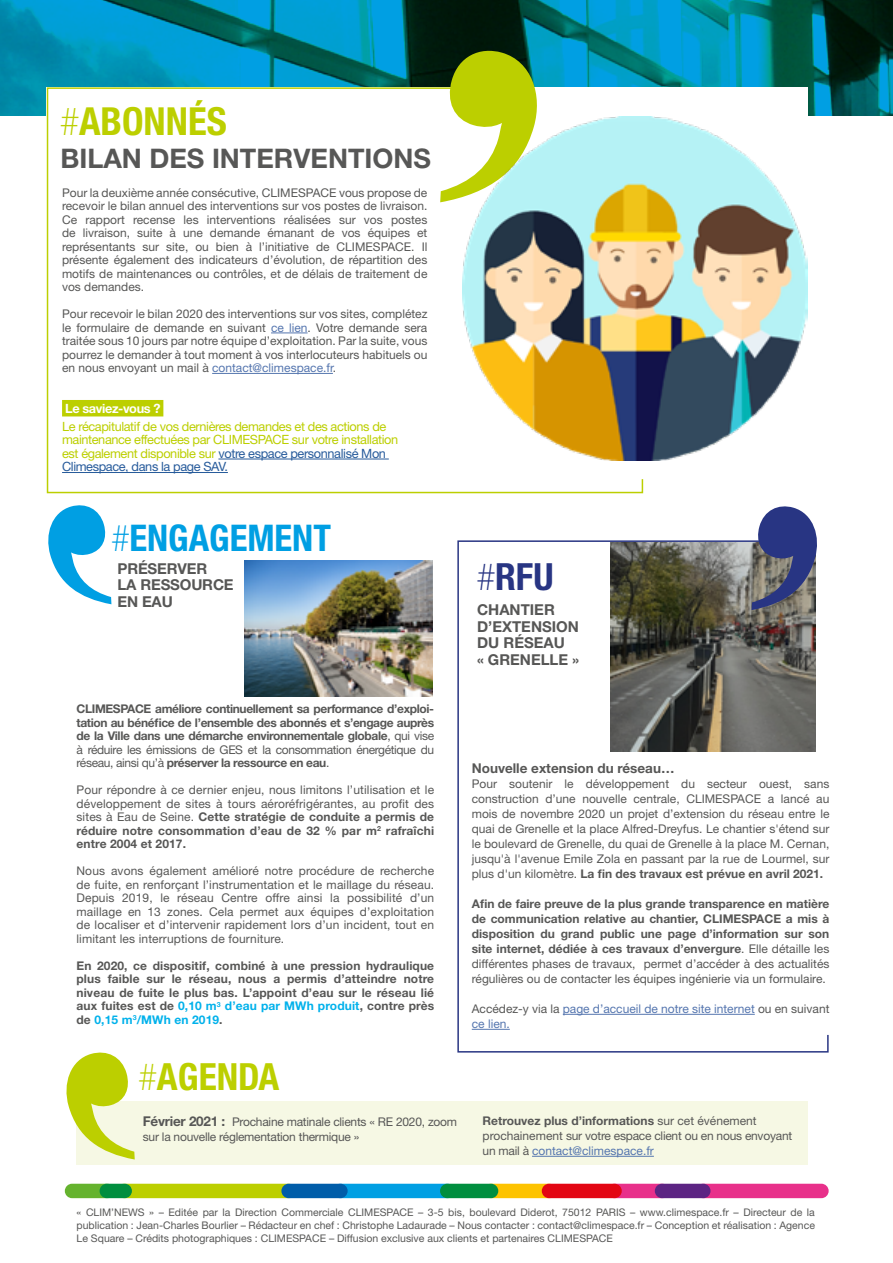
<style>
.page{position:relative;width:893px;height:1263px;background:#fff}
.page>*{position:absolute;margin:0;border:0;box-sizing:border-box;transform-origin:0 0}
.t1{font:700 condensed 38.7px "Helvetica Neue LT Std";color:#bccf00}
.t2{font:700 condensed 37.5px "Helvetica Neue LT Std";color:#bccf00}
.t3{font:700 condensed 37.5px "Helvetica Neue LT Std";color:#283583}
.t4{font:700 condensed 36.75px "Helvetica Neue LT Std";color:#009fe3}
.t5{font:700 27px "Helvetica Neue LT Std";color:#575756}
.t6{font:700 15px/16.5px "Helvetica Neue LT Std";color:#575756}
.t7{font:700 13.5px "Helvetica Neue LT Std";color:#575756}
.t8{font:12.75px/13.5px "Helvetica Neue LT Std";letter-spacing:-.03em;color:#bccf00}
.t9{font:700 12.75px "Helvetica Neue LT Std";letter-spacing:-.03em;color:#fff}
.t10{font:12px/13.5px "Helvetica Neue LT Std";color:#575756;text-align:justify}
.t11{font:700 12px/13.5px "Helvetica Neue LT Std";color:#575756;text-align:justify}
.t12{font:12px/15px "Helvetica Neue LT Std";letter-spacing:-.02em;color:#575756}
.t13{font:12px/15px "Helvetica Neue LT Std";color:#5576af}
.t14{font:10.5px/12.6px "Helvetica Neue LT Std";color:#575756;text-align:justify}
.s1{font-weight:100}
.s2{color:#5576af}
.s3{color:#275b9b}
.s4{font-weight:400}
.s5{font-weight:700}
.s6{color:#00b1eb}
.s7{color:#575756}
.s8{font-weight:700;font-size:13.5px}
</style>
<div class="page">
<svg style="left:65px;top:1184px;width:220px;height:14px"></svg>
<div style="left:333px;top:1184px;width:121px;height:14px;background:#009fe3;border-radius:7px"></div>
<div style="left:484px;top:1184px;width:72px;height:14px;background:#fdc300;border-radius:7px"></div>
<div style="left:607px;top:1184px;width:62px;height:14px;background:#e8308a;border-radius:7px"></div>
<div style="left:696px;top:1184px;width:133px;height:14px;background:#e8308a;border-radius:7px"></div>
<div style="left:100px;top:1184px;width:32px;height:14px;background:#008e3f;border-radius:7px"></div>
<div style="left:655px;top:1184px;width:55px;height:14px;background:#5c2483;border-radius:7px"></div>
<div style="left:542px;top:1184px;width:80px;height:14px;background:#e30613;border-radius:7px"></div>
<div style="left:440px;top:1184px;width:58px;height:14px;background:#008e3f;border-radius:7px"></div>
<div style="left:281px;top:1184px;width:67px;height:14px;background:#005da9;border-radius:7px"></div>
<svg style="left:0;top:0;width:893px;height:116px"></svg>
<div style="left:47px;top:87px;width:761px;height:1078px;background:#fff"></div>
<div style="left:77px;top:1101px;width:731px;height:64px;background:#f6f8e4"></div>
<svg style="left:66px;top:1052px;width:69px;height:107px"></svg>
<hr style="left:532px;top:1156px;width:122px;height:1px;background:#5576af">
<svg style="left:46px;top:87px;width:598px;height:407px"></svg>
<svg style="left:48px;top:505px;width:63px;height:99px"></svg>
<hr style="left:271px;top:333px;width:37px;height:1px;background:#5576af">
<hr style="left:212px;top:373px;width:121px;height:1px;background:#5576af">
<div style="left:62px;top:400px;width:101px;height:16px;background:#bccf00"></div>
<hr style="left:218px;top:459px;width:171px;height:1px;background:#275b9b">
<hr style="left:62px;top:472px;width:166px;height:1px;background:#275b9b">
<svg style="left:457px;top:540px;width:372px;height:513px"></svg>
<hr style="left:563px;top:1014px;width:192px;height:1px;background:#5576af">
<hr style="left:472px;top:1029px;width:38px;height:1px;background:#5576af">
<svg style="left:440px;top:46px;width:103px;height:156px"></svg>
<img style="left:463px;top:116px;width:344px;height:344px">
<img style="left:245px;top:560px;width:188px;height:136px">
<img style="left:611px;top:542px;width:204px;height:209px">
<svg style="left:751px;top:506px;width:70px;height:104px"></svg>
<h1 class="t1" style="left:60px;top:98px;width:168px"><span class="s1">#</span>ABONNÉS</h1>
<h3 class="t5" style="left:60px;top:141px;width:372px">BILAN DES INTERVENTIONS</h3>
<p class="t10" style="left:62px;top:185px;width:367px">Pour la deuxième année consécutive, CLIMESPACE vous propose de recevoir le bilan annuel des interventions sur vos postes de livraison.<br>Ce rapport recense les interventions réalisées sur vos postes de livraison, suite à une demande émanant de vos équipes et représentants sur site, ou bien à l’initiative de CLIMESPACE. Il présente également des indicateurs d’évolution, de répartition des motifs de maintenances ou contrôles, et de délais de traitement de vos demandes.</p>
<p class="t10" style="left:62px;top:307px;width:367px">Pour recevoir le bilan 2020 des interventions sur vos sites, complétez le formulaire de demande en suivant <span class="s2">ce lien</span>. Votre demande sera traitée sous 10 jours par notre équipe d’exploitation. Par la suite, vous pourrez le demander à tout moment à vos interlocuteurs habituels ou en nous envoyant un mail à <span class="s2">contact@climespace.fr</span>.</p>
<p class="t9" style="left:65px;top:400px;width:97px">Le saviez-vous ?</p>
<p class="t8" style="left:62px;top:419px;width:338px">Le récapitulatif de vos dernières demandes et des actions de maintenance effectuées par CLIMESPACE sur votre installation est également disponible sur <span class="s3">votre espace personnalisé Mon Climespace, dans la page SAV.</span></p>
<h3 class="t4" style="left:112px;top:515px;width:221px"><span class="s1">#</span>ENGAGEMENT</h3>
<p class="t6" style="left:118px;top:560px;width:118px">PRÉSERVER<br>LA RESSOURCE<br>EN EAU</p>
<p class="t11" style="left:77px;top:702px;width:359px">CLIMESPACE améliore continuellement sa performance d’exploi&shy;tation au bénéfice de l’ensemble des abonnés et s’engage auprès de la Ville dans une démarche environnementale globale<span class="s4">, qui vise à réduire les émissions de GES et la consommation énergétique du réseau, ainsi qu’à</span> préserver la ressource en eau<span class="s4">.</span></p>
<p class="t10" style="left:77px;top:783px;width:359px">Pour répondre à ce dernier enjeu, nous limitons l’utilisation et le développement de sites à tours aéroréfrigérantes, au profit des sites à Eau de Seine. <span class="s5">Cette stratégie de conduite a permis de réduire notre consommation d’eau de 32 % par m</span><sup>2</sup> <span class="s5">rafraîchi entre 2004 et 2017.</span></p>
<p class="t10" style="left:77px;top:864px;width:359px">Nous avons également amélioré notre procédure de recherche de fuite, en renforçant l’instrumentation et le maillage du réseau.<br>Depuis 2019, le réseau Centre offre ainsi la possibilité d’un maillage en 13 zones. Cela permet aux équipes d’exploitation de localiser et d’intervenir rapidement lors d’un incident, tout en limitant les interruptions de fourniture.</p>
<p class="t11" style="left:77px;top:959px;width:359px">En 2020, ce dispositif, combiné à une pression hydraulique plus faible sur le réseau, nous a permis d’atteindre notre niveau de fuite le plus bas. L’appoint d’eau sur le réseau lié aux fuites est de <span class="s6">0,10 m</span><sup>3</sup> <span class="s6">d’eau par MWh produit</span>, contre près de <span class="s6">0,15 m</span><sup>3</sup><span class="s6">/MWh en 2019</span>.</p>
<h2 class="t3" style="left:477px;top:553px;width:78px"><span class="s1">#</span>RFU</h2>
<p class="t6" style="left:477px;top:601px;width:103px">CHANTIER<br>D’EXTENSION<br>DU RÉSEAU<br>« GRENELLE »</p>
<p class="t7" style="left:472px;top:760px;width:204px">Nouvelle extension du réseau…</p>
<p class="t10" style="left:472px;top:776px;width:359px;line-height:15px">Pour soutenir le développement du secteur ouest, sans construction d’une nouvelle centrale, CLIMESPACE a lancé au mois de novembre 2020 un projet d’extension du réseau entre le quai de Grenelle et la place Alfred-Dreyfus. Le chantier s'étend sur le boulevard de Grenelle, du quai de Grenelle à la place M. Cernan, jusqu'à l'avenue Emile Zola en passant par la rue de Lourmel, sur plus d'un kilomètre. <span class="s5">La fin des travaux est prévue en avril 2021.</span></p>
<p class="t11" style="left:472px;top:896px;width:359px;line-height:15px">Afin de faire preuve de la plus grande transparence en matière de communication relative au chantier, CLIMESPACE a mis à disposition du grand public une page d’information sur son site internet, dédiée à ces travaux d’envergure<span class="s4">. Elle détaille les différentes phases de travaux, permet d’accéder à des actualités régulières ou de contacter les équipes ingénierie via un formulaire.</span></p>
<p class="t13" style="left:472px;top:1001px;width:359px"><span class="s7">Accédez-y via la</span> page d’accueil de notre site internet <span class="s7">ou en suivant </span>ce lien.</p>
<h2 class="t2" style="left:139px;top:1054px;width:142px"><span class="s1">#</span>AGENDA</h2>
<p class="t12" style="left:143px;top:1114px;width:316px"><span class="s8">Février 2021 :</span> Prochaine matinale clients « RE 2020, zoom sur la nouvelle réglementation thermique »</p>
<p class="t12" style="left:483px;top:1113px;width:311px"><span class="s5">Retrouvez plus d’informations</span> sur cet événement prochainement sur votre espace client ou en nous envoyant un mail à <span class="s2">contact@climespace.fr</span></p>
<p class="t14" style="left:77px;top:1206px;width:740px">« CLIM’NEWS » – Editée par la Direction Commerciale CLIMESPACE – 3-5 bis, boulevard Diderot, 75012 PARIS – www.climespace.fr – Directeur de la publication : Jean-Charles Bourlier – Rédacteur en chef : Christophe Ladaurade – Nous contacter : contact@climespace.fr – Conception et réalisation : Agence Le Square – Crédits photographiques : CLIMESPACE – Diffusion exclusive aux clients et partenaires CLIMESPACE</p>
</div>
